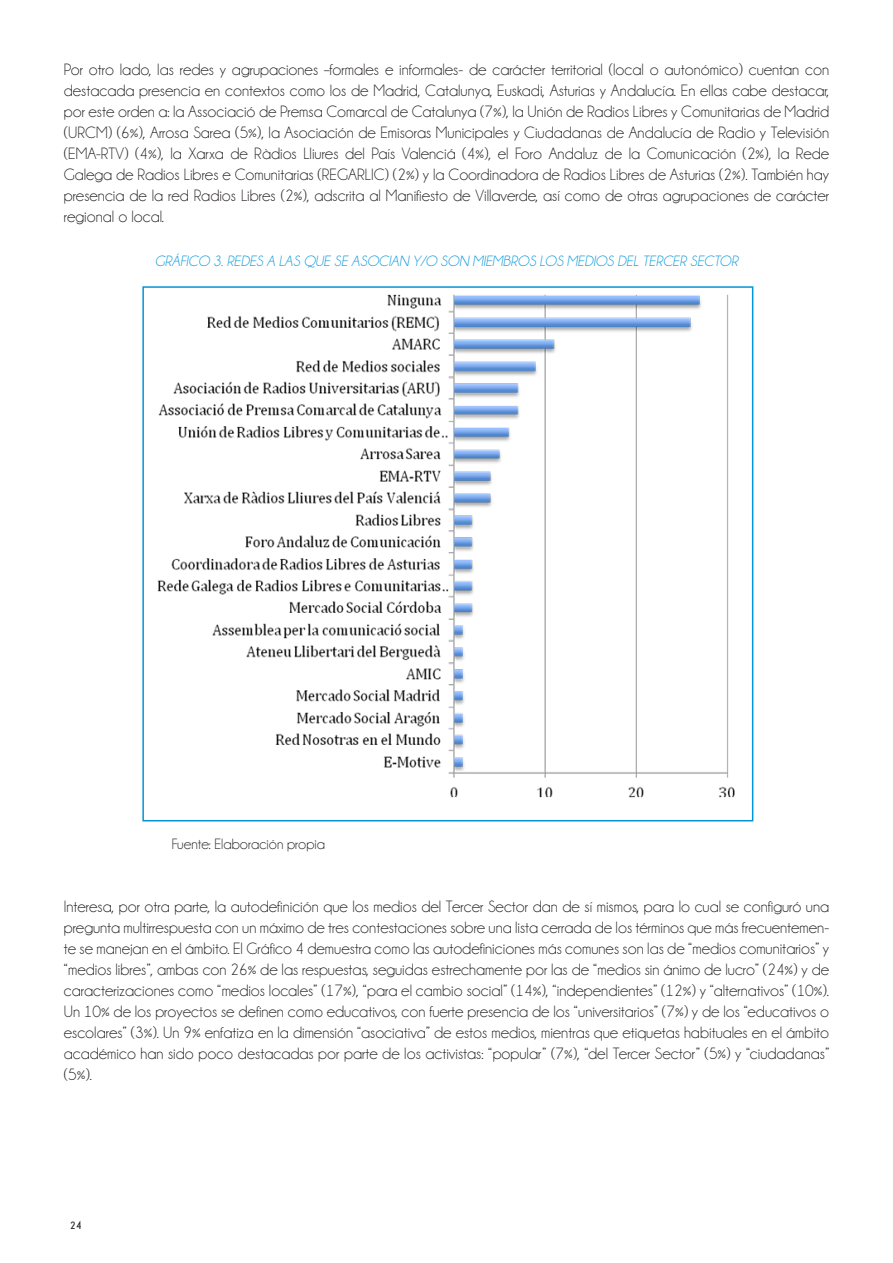
<style>
.page{position:relative;width:893px;height:1263px;background:#fff}
.page>*{position:absolute;margin:0;border:0;box-sizing:border-box;transform-origin:0 0}
.TEXTO{font:16.5px/21px "Champagne&Limousines";color:#231f20;text-align:justify}
.TITULO_GRAFICO{font:italic 15px "Champagne&Limousines";color:#0095d9}
.TEXTO-2{font:15px "Champagne&Limousines";color:#231f20}
.t1{font:700 10.5px "Champagne&Limousines";color:#231f20}
</style>
<div class="page">
<img style="left:157px;top:295px;width:578px;height:502px">
<div style="left:142px;top:286px;width:611px;height:535px;border:2px solid #0095d9"></div>
<p class="TEXTO" style="left:64px;top:59px;width:767px">Por otro lado, las redes y agrupaciones –formales e informales- de carácter territorial (local o autonómico) cuentan con destacada presencia en contextos como los de Madrid, Catalunya, Euskadi, Asturias y Andalucía. En ellas cabe destacar, por este orden a: la Associació de Premsa Comarcal de Catalunya (7%), la Unión de Radios Libres y Comunitarias de Madrid (URCM) (6%), Arrosa Sarea (5%), la Asociación de Emisoras Municipales y Ciudadanas de Andalucía de Radio y Televisión (EMA-RTV) (4%), la Xarxa de Ràdios Lliures del País Valenciá (4%), el Foro Andaluz de la Comunicación (2%), la Rede Galega de Radios Libres e Comunitarias (REGARLIC) (2%) y la Coordinadora de Radios Libres de Asturias (2%). También hay presencia de la red Radios Libres (2%), adscrita al Manifiesto de Villaverde, así como de otras agrupaciones de carácter regional o local.</p>
<p class="TITULO_GRAFICO" style="left:155px;top:253px;width:585px">GRÁFICO 3. REDES A LAS QUE SE ASOCIAN Y/O SON MIEMBROS LOS MEDIOS DEL TERCER SECTOR</p>
<p class="TEXTO-2" style="left:172px;top:837px;width:155px">Fuente: Elaboración propia</p>
<p class="TEXTO" style="left:64px;top:896px;width:767px">Interesa, por otra parte, la autodefinición que los medios del Tercer Sector dan de sí mismos, para lo cual se configuró una pregunta multirrespuesta con un máximo de tres contestaciones sobre una lista cerrada de los términos que más frecuentemen&shy;te se manejan en el ámbito. El Gráfico 4 demuestra como las autodefiniciones más comunes son las de “medios comunitarios” y “medios libres”, ambas con 26% de las respuestas, seguidas estrechamente por las de “medios sin ánimo de lucro” (24%) y de caracterizaciones como “medios locales” (17%), “para el cambio social” (14%), “independientes” (12%) y “alternativos” (10%).<br>Un 10% de los proyectos se definen como educativos, con fuerte presencia de los “universitarios” (7%) y de los “educativos o escolares” (3%). Un 9% enfatiza en la dimensión “asociativa” de estos medios, mientras que etiquetas habituales en el ámbito académico han sido poco destacadas por parte de los activistas: “popular” (7%), “del Tercer Sector” (5%) y “ciudadanas” (5%).</p>
<p class="t1" style="left:70px;top:1219px;width:14px">24</p>
</div>
